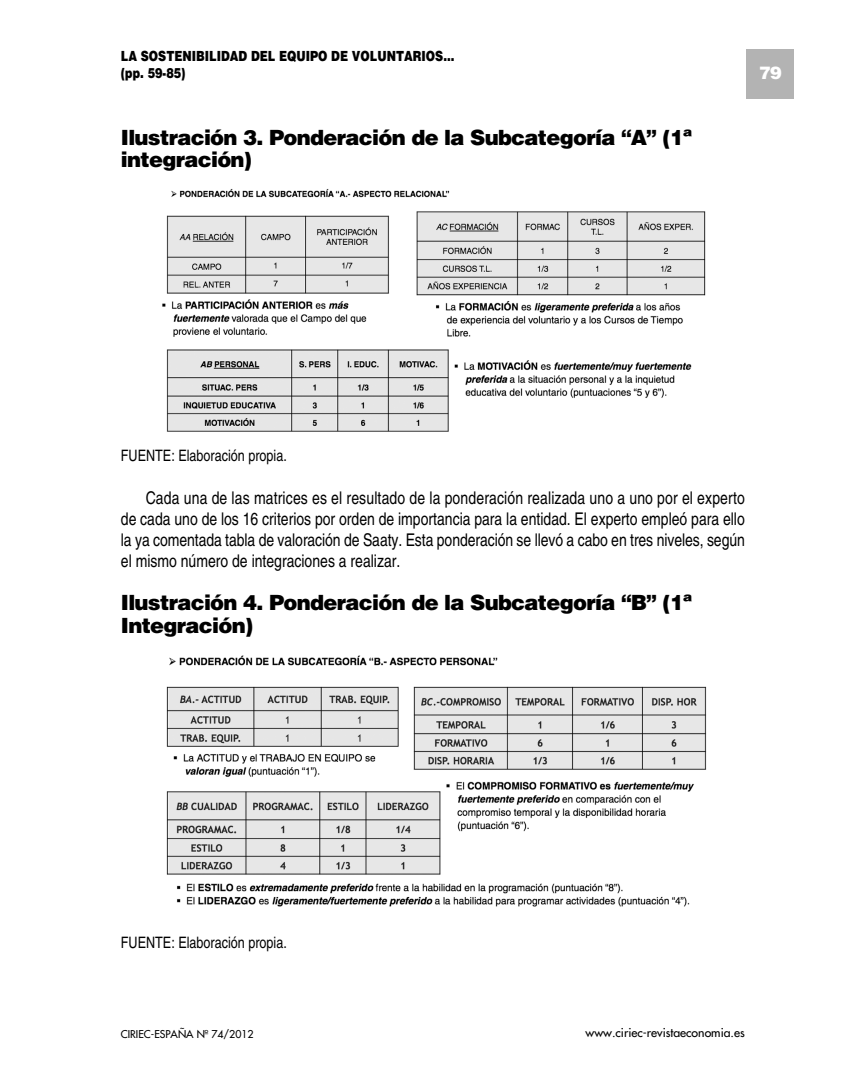
<style>
.page{position:relative;width:844px;height:1092px;background:#fff}
.page>*{position:absolute;margin:0;border:0;box-sizing:border-box;transform-origin:0 0}
.t1{font:900 21px/22.8px "Helvetica";letter-spacing:-.035em;color:#000}
.t2{font:17.5px/21px "Helvetica";color:#000;text-align:justify;scale:.8 1}
.t3{font:900 17.5px "Helvetica";color:#fff}
.t4{font:15.75px "Helvetica";color:#000;scale:.8 1}
.t5{font:900 14px/16.8px "Helvetica";color:#000;scale:.8 1}
.t6{font:12.25px "Futura";color:#000}
.t7{font:10.5px "Futura";color:#000}
</style>
<div class="page">
<div style="left:746px;top:50px;width:48px;height:49px;background:#b3b3b3"></div>
<img style="left:162px;top:189px;width:544px;height:243px">
<img style="left:166px;top:655px;width:541px;height:252px">
<p class="t5" style="left:121px;top:49px;width:418px">LA SOSTENIBILIDAD DEL EQUIPO DE VOLUNTARIOS... (pp. 59-85)</p>
<p class="t1" style="left:121px;top:127px;width:572px">Ilustración 3. Ponderación de la Subcategoría “A” (1ª integración)</p>
<p class="t3" style="left:758px;top:66px;width:24px">79</p>
<p class="t4" style="left:121px;top:450px;width:209px">FUENTE: Elaboración propia.</p>
<p class="t2" style="left:121px;top:488px;width:781px;text-indent:25px">Cada una de las matrices es el resultado de la ponderación realizada uno a uno por el experto de cada uno de los 16 criterios por orden de importancia para la entidad. El experto empleó para ello la ya comentada tabla de valoración de Saaty. Esta ponderación se llevó a cabo en tres niveles, según el mismo número de integraciones a realizar.</p>
<p class="t1" style="left:121px;top:593px;width:572px">Ilustración 4. Ponderación de la Subcategoría “B” (1ª<br>Integración)</p>
<p class="t4" style="left:121px;top:936px;width:209px">FUENTE: Elaboración propia.</p>
<p class="t7" style="left:121px;top:1028px;width:134px">CIRIEC-ESPAÑA Nº 74/2012</p>
<p class="t6" style="left:585px;top:1026px;width:161px">www.ciriec-revistaeconomia.es</p>
</div>
